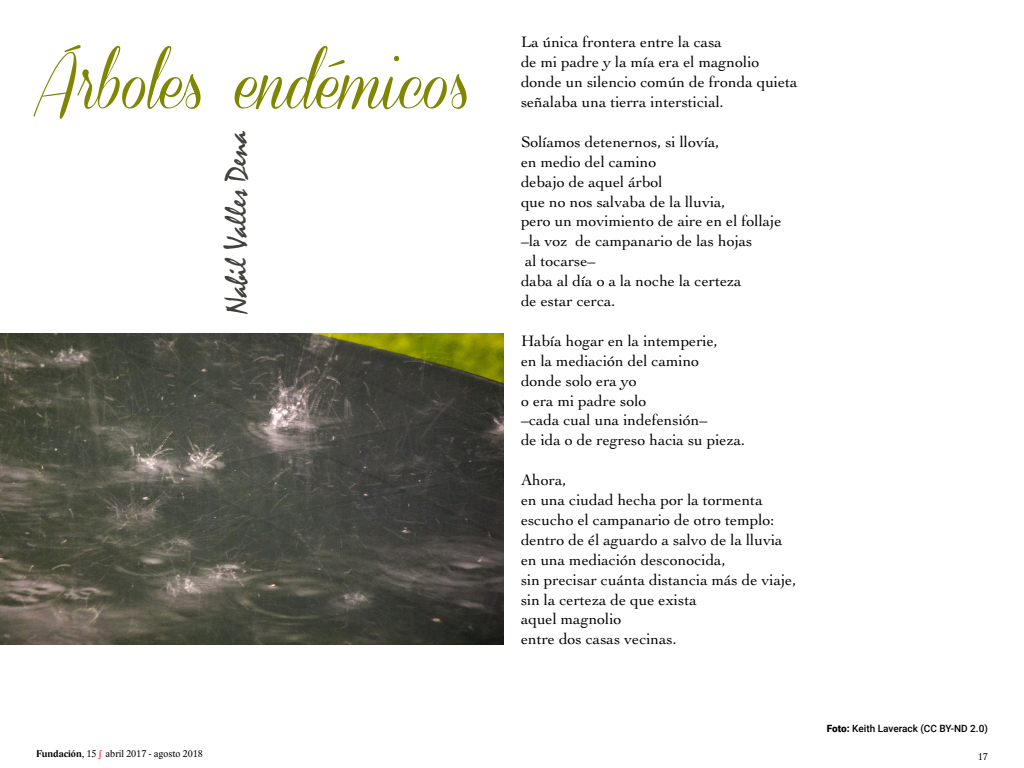
<style>
.page{position:relative;width:1024px;height:768px;background:#fff}
.page>*{position:absolute;margin:0;border:0;box-sizing:border-box;transform-origin:0 0}
.t1{font:60px "Coneria Script Demo";color:#808600}
.t2{font:32px "Mistral";color:#40413c}
.respuestas{font:16px "Cochin LT Std";color:#000}
.t3{font:10px "Lido STF";color:#000}
.t4{font:500 10px "Roboto";color:#000}
.s1{font-weight:900}
.s2{font-weight:700}
.s3{color:#f00}
</style>
<div class="page">
<img style="left:0;top:333px;width:504px;height:312px">
<p class="t1" style="left:33px;top:52px;width:439px">Árboles endémicos</p>
<p class="t2" style="left:217px;top:314px;width:185px;rotate:-90deg">Nabil Valles Dena</p>
<p class="respuestas" style="left:521px;top:33px;width:203px">La única frontera entre la casa</p>
<p class="respuestas" style="left:521px;top:53px;width:240px">de mi padre y la mía era el magnolio</p>
<p class="respuestas" style="left:521px;top:73px;width:278px">donde un silencio común de fronda quieta</p>
<p class="respuestas" style="left:521px;top:93px;width:204px">señalaba una tierra intersticial.</p>
<p class="respuestas" style="left:521px;top:133px;width:200px">Solíamos detenernos, si llovía,</p>
<p class="respuestas" style="left:521px;top:152px;width:137px">en medio del camino</p>
<p class="respuestas" style="left:521px;top:172px;width:143px">debajo de aquel árbol</p>
<p class="respuestas" style="left:521px;top:192px;width:206px">que no nos salvaba de la lluvia,</p>
<p class="respuestas" style="left:521px;top:212px;width:262px">pero un movimiento de aire en el follaje</p>
<p class="respuestas" style="left:521px;top:232px;width:233px">–la voz de campanario de las hojas</p>
<p class="respuestas" style="left:525px;top:252px;width:72px">al tocarse–</p>
<p class="respuestas" style="left:521px;top:272px;width:222px">daba al día o a la noche la certeza</p>
<p class="respuestas" style="left:521px;top:292px;width:96px">de estar cerca.</p>
<p class="respuestas" style="left:521px;top:332px;width:198px">Había hogar en la intemperie,</p>
<p class="respuestas" style="left:521px;top:351px;width:180px">en la mediación del camino</p>
<p class="respuestas" style="left:521px;top:371px;width:117px">donde solo era yo</p>
<p class="respuestas" style="left:521px;top:391px;width:127px">o era mi padre solo</p>
<p class="respuestas" style="left:521px;top:411px;width:188px">–cada cual una indefensión–</p>
<p class="respuestas" style="left:521px;top:431px;width:226px">de ida o de regreso hacia su pieza.</p>
<p class="respuestas" style="left:521px;top:471px;width:47px">Ahora,</p>
<p class="respuestas" style="left:521px;top:491px;width:243px">en una ciudad hecha por la tormenta</p>
<p class="respuestas" style="left:521px;top:511px;width:255px">escucho el campanario de otro templo:</p>
<p class="respuestas" style="left:521px;top:531px;width:263px">dentro de él aguardo a salvo de la lluvia</p>
<p class="respuestas" style="left:521px;top:550px;width:206px">en una mediación desconocida,</p>
<p class="respuestas" style="left:521px;top:570px;width:277px">sin precisar cuánta distancia más de viaje,</p>
<p class="respuestas" style="left:521px;top:590px;width:177px">sin la certeza de que exista</p>
<p class="respuestas" style="left:521px;top:610px;width:102px">aquel magnolio</p>
<p class="respuestas" style="left:521px;top:630px;width:157px">entre dos casas vecinas.</p>
<p class="t4" style="left:827px;top:721px;width:163px"><span class="s1">Foto:</span> Keith Laverack (CC BY-ND 2.0)</p>
<p class="t3" style="left:36px;top:748px;width:169px"><span class="s2">Fundación</span>, 15 <span class="s3">∫</span> abril 2017 - agosto 2018</p>
<p class="t3" style="left:978px;top:750px;width:12px">17</p>
</div>
